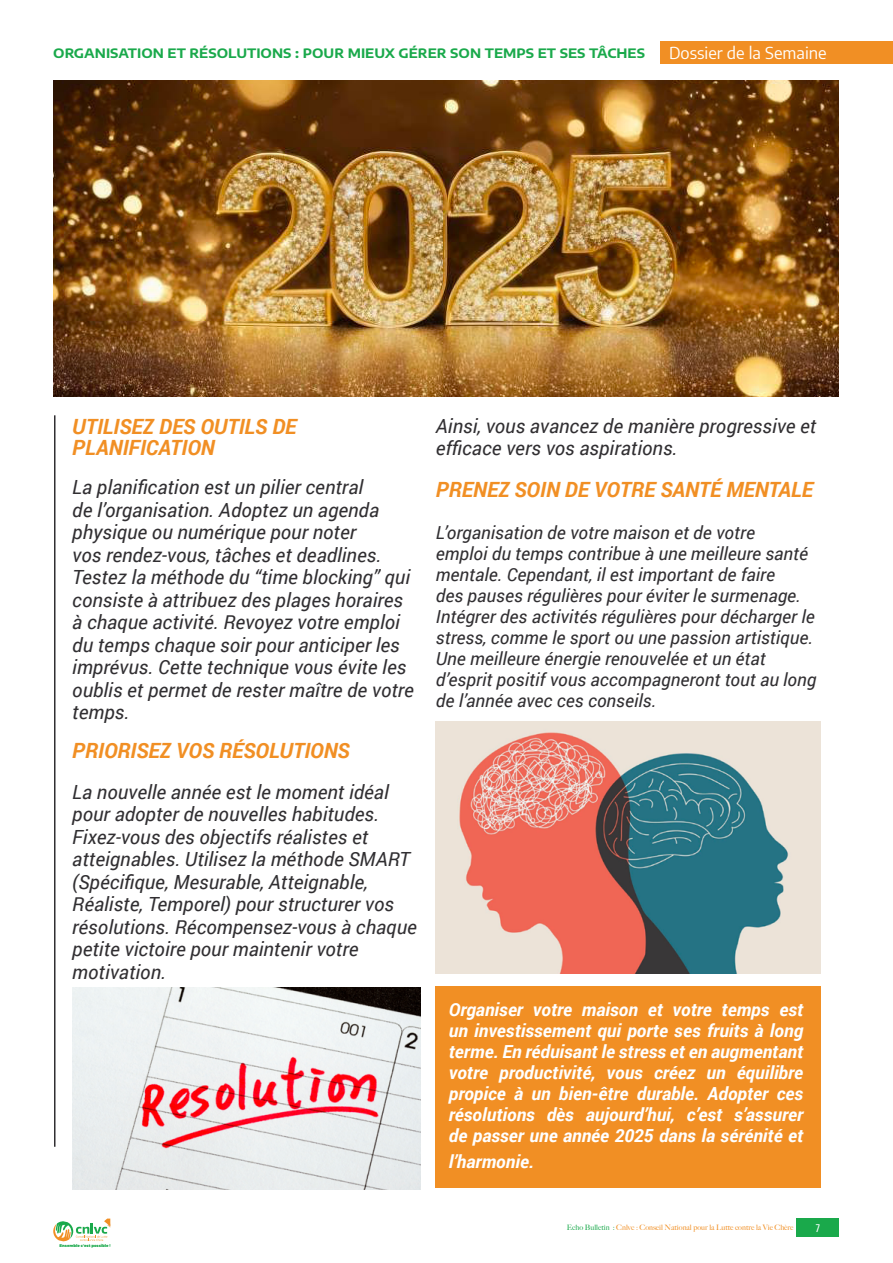
<style>
.page{position:relative;width:893px;height:1263px;background:#fff}
.page>*{position:absolute;margin:0;border:0;box-sizing:border-box;transform-origin:0 0}
.t1{font:italic 700 21px/21px "Roboto";color:#f18f24}
.t2{font:italic 19.5px/22.5px "Roboto";color:#312f32}
.t3{font:italic 18px/21px "Roboto";color:#312f32}
.t4{font:italic 700 18px/21px "Roboto";color:#fff;text-align:justify}
.t5{font:16.5px "Encode Sans";color:#fff}
.t6{font:700 12.75px "Encode Sans Expanded";color:#1aa94b}
.t7{font:500 10.5px "Encode Sans Compressed";color:#fff}
.t8{font:500 7.5px "Big Caslon";color:#f18f24}
.t9{font:900 3.9px "Montserrat";color:#1aa94b}
.s1{color:#1aa94b}
</style>
<div class="page">
<div style="left:797px;top:1218px;width:42px;height:19px;background:#1aa94b"></div>
<svg style="left:53px;top:1218px;width:57px;height:24px"></svg>
<div style="left:660px;top:42px;width:233px;height:22px;background:#f18f24"></div>
<img style="left:53px;top:81px;width:785px;height:315px">
<hr style="left:54px;top:415px;width:2px;height:732px;background:#312f32">
<img style="left:72px;top:987px;width:348px;height:202px">
<img style="left:436px;top:721px;width:385px;height:252px">
<div style="left:436px;top:986px;width:385px;height:202px;background:#f18f24"></div>
<p class="t6" style="left:53px;top:44px;width:593px">ORGANISATION ET RÉSOLUTIONS : POUR MIEUX GÉRER SON TEMPS ET SES TÂCHES</p>
<p class="t5" style="left:669px;top:41px;width:159px">Dossier de la Semaine</p>
<p class="t1" style="left:72px;top:415px;width:226px">UTILISEZ DES OUTILS DE<br>PLANIFICATION</p>
<p class="t2" style="left:72px;top:475px;width:343px">La planification est un pilier central<br>de l’organisation. Adoptez un agenda physique ou numérique pour noter<br>vos rendez-vous, tâches et deadlines.<br>Testez la méthode du “time blocking” qui consiste à attribuez des plages horaires à chaque activité. Revoyez votre emploi du temps chaque soir pour anticiper les imprévus. Cette technique vous évite les oublis et permet de rester maître de votre temps.</p>
<p class="t1" style="left:72px;top:739px;width:279px">PRIORISEZ VOS RÉSOLUTIONS</p>
<p class="t2" style="left:72px;top:780px;width:346px">La nouvelle année est le moment idéal pour adopter de nouvelles habitudes.<br>Fixez-vous des objectifs réalistes et atteignables. Utilisez la méthode SMART (Spécifique, Mesurable, Atteignable, Réaliste, Temporel) pour structurer vos résolutions. Récompensez-vous à chaque petite victoire pour maintenir votre motivation.</p>
<p class="t2" style="left:436px;top:414px;width:382px">Ainsi, vous avancez de manière progressive et efficace vers vos aspirations.</p>
<p class="t1" style="left:436px;top:478px;width:379px">PRENEZ SOIN DE VOTRE SANTÉ MENTALE</p>
<p class="t3" style="left:436px;top:522px;width:382px">L’organisation de votre maison et de votre<br>emploi du temps contribue à une meilleure santé mentale. Cependant, il est important de faire<br>des pauses régulières pour éviter le surmenage.<br>Intégrer des activités régulières pour décharger le stress, comme le sport ou une passion artistique.<br>Une meilleure énergie renouvelée et un état d’esprit positif vous accompagneront tout au long de l’année avec ces conseils.</p>
<p class="t4" style="left:449px;top:998px;width:356px">Organiser votre maison et votre temps est un investissement qui porte ses fruits à long terme. En réduisant le stress et en augmentant votre productivité, vous créez un équilibre propice à un bien-être durable. Adopter ces résolutions dès aujourd’hui, c’est s’assurer de passer une année 2025 dans la sérénité et</p>
<p class="t4" style="left:449px;top:1150px;width:87px">l’harmonie.</p>
<p class="t9" style="left:60px;top:1243px;width:53px">Ensemble c’est possible !</p>
<p class="t8" style="left:567px;top:1221px;width:228px"><span class="s1">Echo Bulletin :</span> Cnlvc : Conseil National pour la Lutte contre la Vie Chère</p>
<p class="t7" style="left:816px;top:1221px;width:6px">7</p>
</div>
